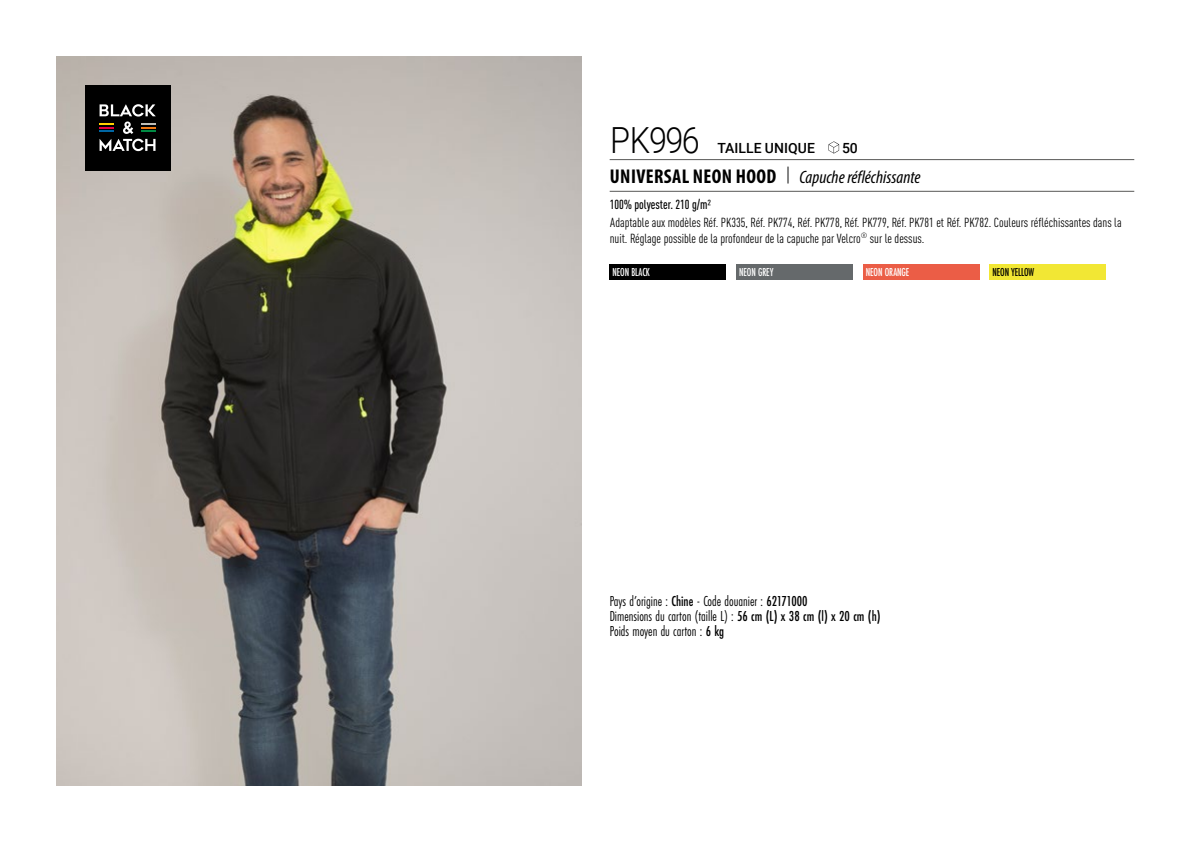
<style>
.page{position:relative;width:1191px;height:842px;background:#fff}
.page>*{position:absolute;margin:0;border:0;box-sizing:border-box;transform-origin:0 0}
.t1{font:300 36px "Roboto";letter-spacing:-.04em;color:#000;scale:.9 1}
.t2{font:italic 18px "Myriad Variable Concept";color:#000}
.t3{font:15px "Futura PT Cond";color:#000;scale:.95 1}
.t4{font:500 14px "Roboto";letter-spacing:.005em;color:#000}
.t5{font:condensed 13px/16px "DIN Pro";color:#000}
.grammage_2020{font:500 condensed 13px "DIN Pro";color:#000;scale:.95 1}
.Coloris_nuancier_blanc{font:500 12px "Futura PT Cond";letter-spacing:-.01em;color:#fff;scale:.9 1}
.Coloris_nuancier{font:500 12px "Futura PT Cond";letter-spacing:-.01em;color:#000;scale:.9 1}
.s1{font-family:"Myriad Pro";font-weight:700;font-style:normal;font-stretch:condensed;font-size:20px}
.s2{font-family:"Roboto Condensed";font-weight:300;font-style:normal;font-size:20px}
.s3{font-weight:500}
</style>
<div class="page">
<img style="left:57px;top:57px;width:524px;height:728px">
<div style="left:85px;top:85px;width:85px;height:85px;background:#000"></div>
<svg style="left:100px;top:104px;width:56px;height:47px"></svg>
<div style="left:609px;top:265px;width:117px;height:15px;background:#000"></div>
<div style="left:736px;top:265px;width:116px;height:15px;background:#65696b"></div>
<div style="left:863px;top:265px;width:116px;height:15px;background:#eb5d46"></div>
<div style="left:989px;top:265px;width:116px;height:15px;background:#f2e734"></div>
<hr style="left:609px;top:159px;width:525px;height:1px;background:#575756">
<hr style="left:609px;top:191px;width:525px;height:1px;background:#575756">
<svg style="left:828px;top:141px;width:11px;height:13px"></svg>
<p class="t1" style="left:610px;top:115px;width:101px">PK996</p>
<p class="t4" style="left:717px;top:138px;width:99px">TAILLE UNIQUE</p>
<p class="t4" style="left:842px;top:138px;width:17px">50</p>
<p class="t2" style="left:610px;top:166px;width:312px"><span class="s1">UNIVERSAL NEON HOOD</span> <span class="s2">|</span> Capuche réfléchissante</p>
<p class="grammage_2020" style="left:609px;top:194px;width:108px">100% polyester. 210 g/m2</p>
<p class="t5" style="left:609px;top:213px;width:513px">Adaptable aux modèles Réf. PK335, Réf. PK774, Réf. PK778, Réf. PK779, Réf. PK781 et Réf. PK782. Couleurs réfléchissantes dans la nuit. Réglage possible de la profondeur de la capuche par Velcro<sup>®</sup> sur le dessus.</p>
<p class="Coloris_nuancier_blanc" style="left:612px;top:265px;width:43px">NEON BLACK</p>
<p class="Coloris_nuancier_blanc" style="left:739px;top:265px;width:39px">NEON GREY</p>
<p class="Coloris_nuancier_blanc" style="left:866px;top:265px;width:50px">NEON ORANGE</p>
<p class="Coloris_nuancier" style="left:992px;top:265px;width:48px">NEON YELLOW</p>
<p class="t3" style="left:609px;top:592px;width:210px">Pays d’origine : <span class="s3">Chine</span> - Code douanier : <span class="s3">62171000</span></p>
<p class="t3" style="left:609px;top:607px;width:287px">Dimensions du carton (taille L) : <span class="s3">56 cm (L) x 38 cm (l) x 20 cm (h)</span></p>
<p class="t3" style="left:609px;top:622px;width:122px">Poids moyen du carton : <span class="s3">6 kg</span></p>
</div>
